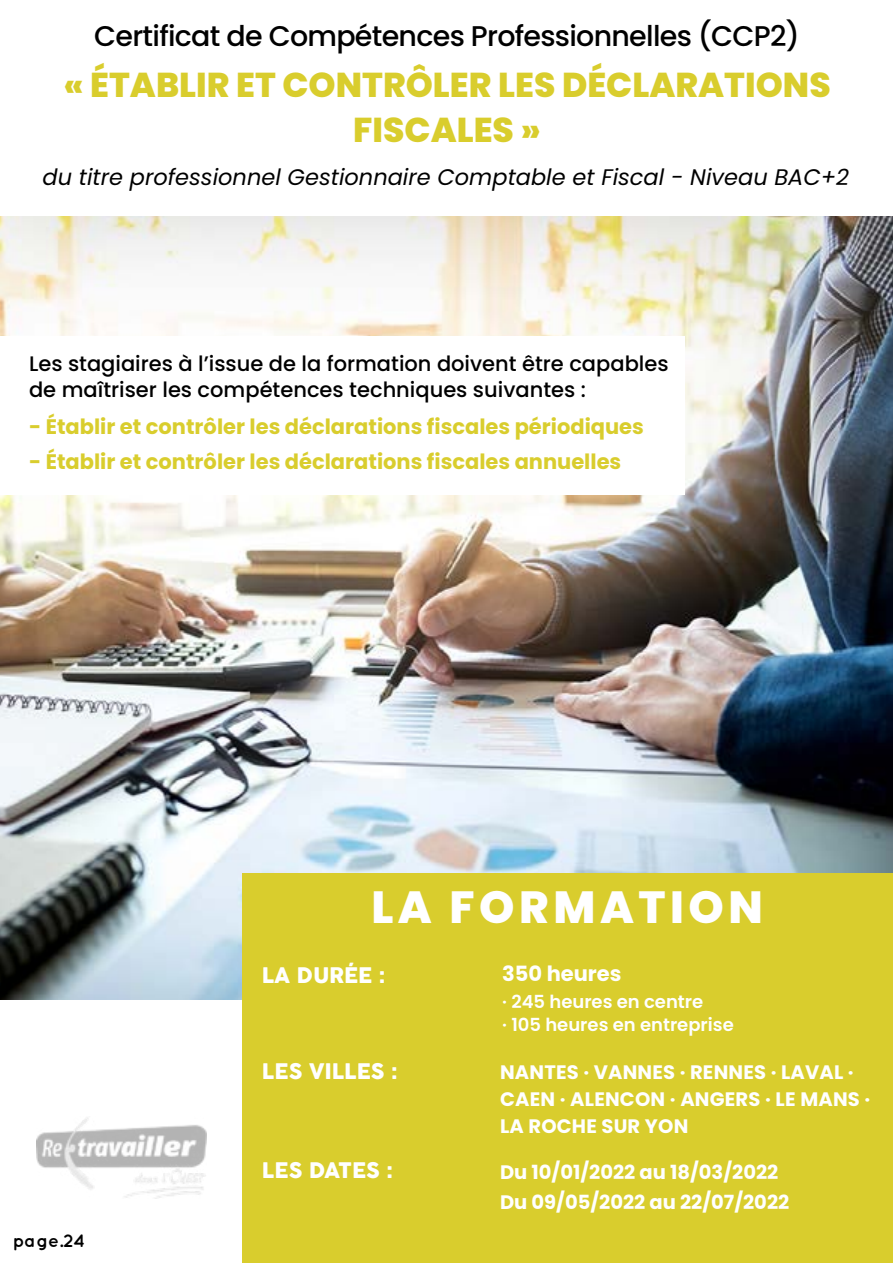
<style>
.page{position:relative;width:893px;height:1263px;background:#fff}
.page>*{position:absolute;margin:0;border:0;box-sizing:border-box;transform-origin:0 0}
.t1{font:800 45px "Poppins";letter-spacing:.1em;color:#fff}
.t2{font:800 34.5px/45px "Poppins";color:#d9cd2d;text-align:center}
.t3{font:500 28.5px "Poppins";letter-spacing:-.025em;color:#000}
.t4{font:italic 22.5px "Poppins";color:#000}
.t5{font:700 21px "Poppins";color:#d9cd2d}
.t6{font:500 21px/25.5px "Poppins";color:#000}
.t7{font:21px "Cocogoose";color:#fff}
.t8{font:700 21px "Poppins";color:#fff}
.t9{font:700 19.5px/27px "Poppins";letter-spacing:.01em;color:#fff}
.t10{font:600 18px/22.5px "Poppins";color:#fff}
.t11{font:700 18px "Quicksand";color:#000}
</style>
<div class="page">
<img style="left:0;top:217px;width:893px;height:783px">
<div style="left:243px;top:874px;width:650px;height:389px;background:#d9cd2d"></div>
<div style="left:0;top:336px;width:685px;height:158px;background:#fff"></div>
<img style="left:36px;top:1117px;width:170px;height:81px">
<h3 class="t3" style="left:94px;top:19px;width:707px">Certificat de Compétences Professionnelles (CCP2)</h3>
<h2 class="t2" style="left:63px;top:62px;width:769px">« ÉTABLIR ET CONTRÔLER LES DÉCLARATIONS<br>FISCALES »</h2>
<p class="t4" style="left:43px;top:164px;width:808px">du titre professionnel Gestionnaire Comptable et Fiscal - Niveau BAC+2</p>
<p class="t6" style="left:29px;top:351px;width:641px">Les stagiaires à l’issue de la formation doivent être capables de maîtriser les compétences techniques suivantes :</p>
<p class="t5" style="left:29px;top:414px;width:616px">- Établir et contrôler les déclarations fiscales périodiques</p>
<p class="t5" style="left:29px;top:449px;width:594px">- Établir et contrôler les déclarations fiscales annuelles</p>
<p class="t11" style="left:13px;top:1229px;width:74px">page.24</p>
<h1 class="t1" style="left:371px;top:882px;width:393px">LA FORMATION</h1>
<p class="t7" style="left:262px;top:960px;width:125px">LA DURÉE :</p>
<p class="t8" style="left:502px;top:961px;width:121px">350 heures</p>
<p class="t10" style="left:502px;top:990px;width:233px">· 245 heures en centre<br>· 105 heures en entreprise</p>
<p class="t9" style="left:500px;top:1058px;width:372px">NANTES · VANNES · RENNES · LAVAL ·<br>CAEN · ALENCON · ANGERS · LE MANS ·<br>LA ROCHE SUR YON</p>
<p class="t9" style="left:500px;top:1157px;width:291px;line-height:30px">Du 10/01/2022 au 18/03/2022<br>Du 09/05/2022 au 22/07/2022</p>
<p class="t7" style="left:262px;top:1056px;width:137px">LES VILLES :</p>
<p class="t7" style="left:262px;top:1155px;width:132px">LES DATES :</p>
</div>
